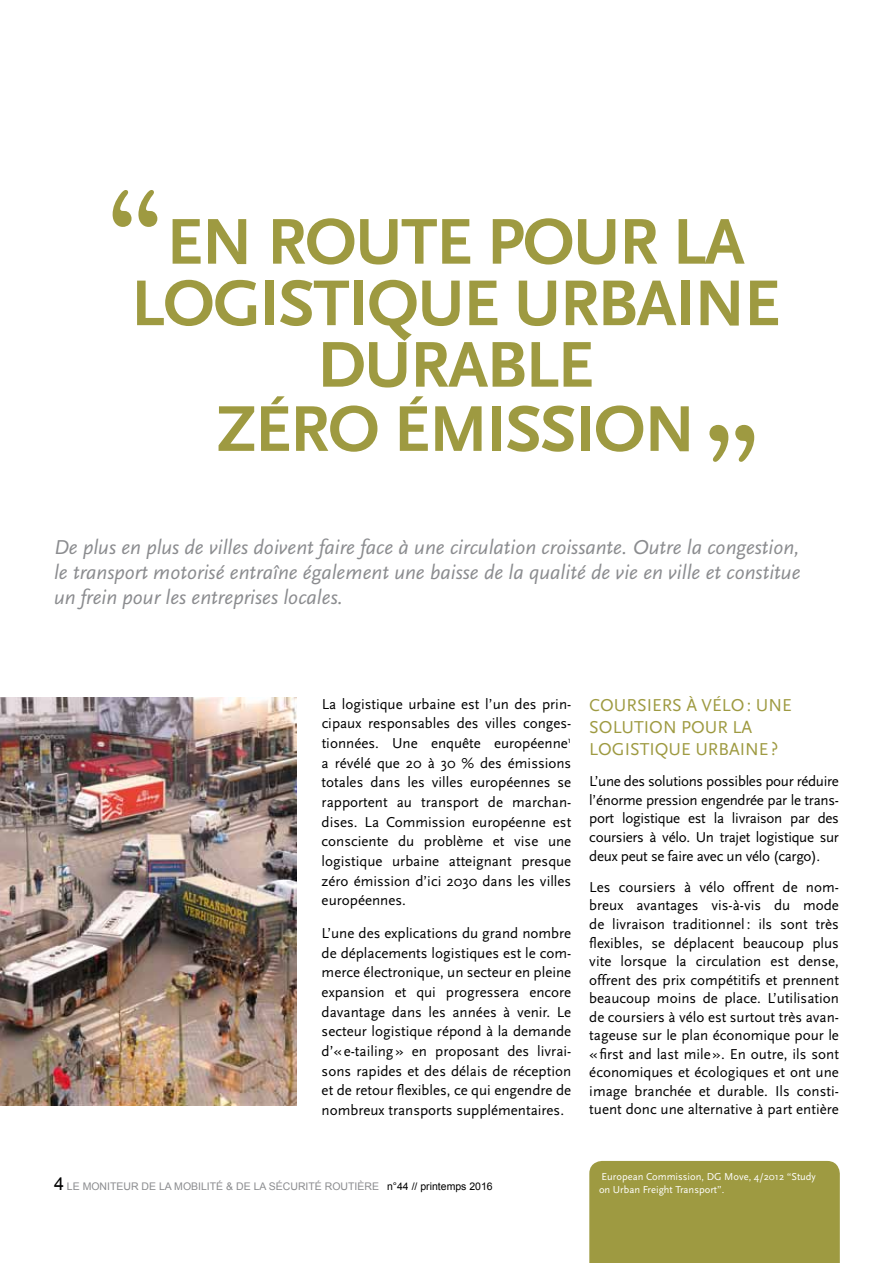
<style>
.page{position:relative;width:893px;height:1263px;background:#fff}
.page>*{position:absolute;margin:0;border:0;box-sizing:border-box;transform-origin:0 0}
.t1{font:126px "American Typewriter";color:#9e9a41}
.t2{font:700 67.5px/62.4px "Scala Sans";letter-spacing:-.02em;color:#9e9a41;text-align:center}
.t3{font:italic 21px/25.2px "Scala Sans";color:#8b8c8f;text-align:justify}
.t4{font:18px/22.2px "Scala Sans";letter-spacing:.255em;color:#9e9a41}
.t5{font:15px/19.6px "Scala Sans";color:#000;text-align:justify}
.t6{font:10.5px "Arial";color:#8b8c8f}
.t7{font:10.5px/12.6px "Scala Sans";color:#fff}
.s1{font-size:18px;color:#000}
.s2{color:#000}
</style>
<div class="page">
<img style="left:0;top:697px;width:296px;height:409px">
<div style="left:589px;top:1161px;width:251px;height:102px;background:#9e9a41"></div>
<h1 class="t1" style="left:106px;top:140px;width:59px">‘‘</h1>
<h2 class="t2" style="left:131px;top:212px;width:651px">EN ROUTE POUR LA<br>LOGISTIQUE URBAINE<br>DURABLE<br>ZÉRO ÉMISSION</h2>
<h1 class="t1" style="left:761px;top:512px;width:59px;rotate:-180deg">‘‘</h1>
<h3 class="t3" style="left:54px;top:534px;width:748px">De plus en plus de villes doivent faire face à une circulation croissante. Outre la congestion, le transport motorisé entraîne également une baisse de la qualité de vie en ville et constitue un frein pour les entreprises locales.</h3>
<p class="t5" style="left:322px;top:694px;width:251px">La logistique urbaine est l’un des prin&shy;cipaux responsables des villes conges&shy;tionnées. U ne enquête européenne<sup>1 </sup>a révélé que 20 à 30 % des émissions totales dans les villes européennes se rapportent au transport de marchan&shy;dises. La Commission européenne est consciente du problème et vise une logistique urbaine atteignant presque zéro émission d’ici 2030 dans les villes européennes.</p>
<p class="t5" style="left:322px;top:923px;width:251px">L’une des explications du grand nombre de déplacements logistiques est le com&shy;merce électronique, un secteur en pleine expansion et qui progressera encore davantage dans les années à venir. Le secteur logistique répond à la demande d’«e-tailing» en proposant des livrai&shy;sons rapides et des délais de réception et de retour flexibles, ce qui engendre de nombreux transports supplémentaires.</p>
<p class="t4" style="left:589px;top:694px;width:204px">Coursi ers à vélo: une soluti on pour la<br>logisti</p>
<p class="t4" style="left:655px;top:738px;width:125px">que urbaine?</p>
<p class="t5" style="left:589px;top:772px;width:251px;line-height:18.6px">L’une des solutions possibles pour réduire l’énorme pression engendrée par le trans&shy;port logistique est la livraison par des coursiers à vélo. U n trajet logistique sur deux peut se faire avec un vélo (cargo).</p>
<p class="t5" style="left:589px;top:878px;width:251px;line-height:18.6px">Les coursiers à vélo offrent de nom&shy;breux avantages vis-à-vis du mode de livraison traditionnel : ils sont très flexibles, se déplacent beaucoup plus vite lorsque la circulation est dense, offrent des prix compétitifs et prennent beaucoup moins de place. L’utilisation de coursiers à vélo est surtout très avan&shy;tageuse sur le plan économique pour le «first and last mile». En outre, ils sont économiques et écologiques et ont une image branchée et durable. Ils consti&shy;tuent donc une alternative à part entière</p>
<p class="t6" style="left:54px;top:1179px;width:440px"><span class="s1">4</span> LE MONITEUR DE LA MOBILITÉ &amp; DE LA SÉCURITÉ ROUTIÈRE <span class="s2">N°44 // PRINTEMPS 2016</span></p>
<p class="t7" style="left:599px;top:1170px;width:218px">European Commission, DG Move, 4/2012 “Study on U rban Freight Transport”.</p>
</div>
